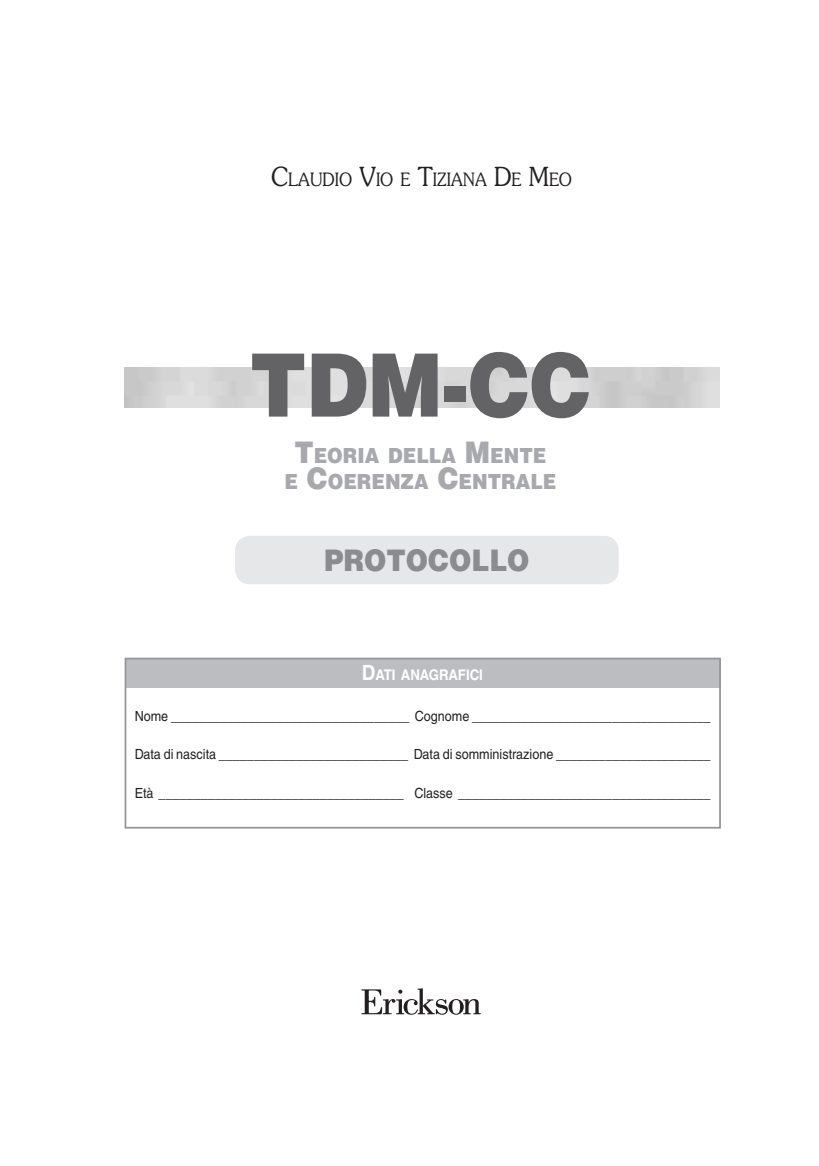
<style>
.page{position:relative;width:819px;height:1166px;background:#fff}
.page>*{position:absolute;margin:0;border:0;box-sizing:border-box;transform-origin:0 0}
.t1{font:900 87.5px "Helvetica LT Std";color:#636366;scale:.9 1}
.t2{font:900 29.75px "Helvetica LT Std";color:#8a8c8f;scale:.9 1}
.t3{font:900 20.82px/26.2px "Helvetica LT Std";color:#a8a9ad;text-align:center;scale:.9 1}
.t4{font:300 18.38px "Souvenir Std";color:#231f20;scale:.9 1}
.t5{font:700 14.7px "Helvetica LT Std";color:#fff;scale:.9 1}
.t6{font:14px "Helvetica LT Std";color:#231f20;scale:.9 1}
.s1{font-size:26.25px}
.s2{font-size:29.75px}
.s3{font-size:21px}
</style>
<div class="page">
<div style="left:235px;top:536px;width:383px;height:48px;background:#e6e7e9;border-radius:15px"></div>
<div style="left:126px;top:658px;width:594px;height:30px;background:#bcbdc0"></div>
<div style="left:125px;top:658px;width:595px;height:170px;border:2px solid #939598"></div>
<svg style="left:361px;top:988px;width:119px;height:27px"></svg>
<h3 class="t4" style="left:271px;top:168px;width:336px"><span class="s1">C</span>LAUDIO <span class="s1">V</span>IO E <span class="s1">T</span>IZIANA <span class="s1">D</span>E <span class="s1">M</span>EO</h3>
<h1 class="t1" style="left:250px;top:328px;width:381px">TDM-CC</h1>
<h3 class="t3" style="left:284px;top:442px;width:304px"><span class="s2">T</span>EORIA DELLA <span class="s2">M</span>ENTE<br>E <span class="s2">C</span>OERENZA <span class="s2">C</span>ENTRALE</h3>
<h2 class="t2" style="left:324px;top:540px;width:230px">PROTOCOLLO</h2>
<p class="t5" style="left:362px;top:666px;width:136px"><span class="s3">D</span>ATI ANAGRAFICI</p>
<p class="t6" style="left:135px;top:708px;width:641px">Nome __________________________________ Cognome __________________________________</p>
<p class="t6" style="left:135px;top:746px;width:641px">Data di nascita ___________________________ Data di somministrazione ______________________</p>
<p class="t6" style="left:135px;top:785px;width:641px">Età ___________________________________ Classe ____________________________________</p>
</div>
